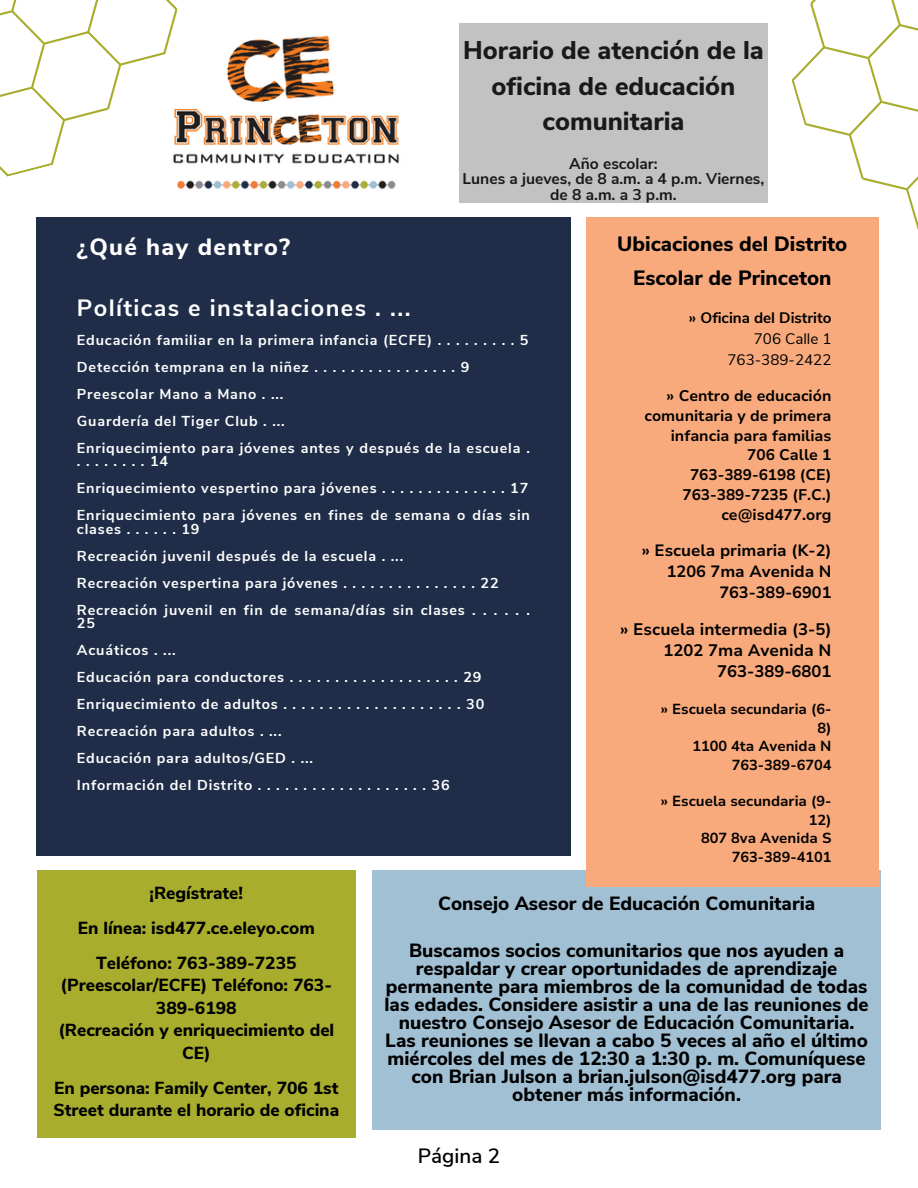
<style>
.page{position:relative;width:918px;height:1188px;background:#fff}
.page>*{position:absolute;margin:0;border:0;box-sizing:border-box;transform-origin:0 0}
.t1{font:800 25.5px/35.4px "Nunito Sans";color:#191919;text-align:center}
.t2{font:700 23.55px "Nunito Sans";letter-spacing:.06em;color:#fff}
.t3{font:800 23.55px "Nunito Sans";letter-spacing:.06em;color:#fff}
.t4{font:800 20.7px/34.2px "Nunito Sans";color:#000;text-align:center}
.t5{font:600 20.7px "Nunito Sans";color:#000}
.t6{font:800 19.05px/18px "Nunito Sans";color:#000;text-align:center}
.t7{font:800 17.4px/22.5px "Nunito Sans";color:#000;text-align:center}
.t8{font:700 16.65px/21px "Nunito Sans 10 pt";color:#000;text-align:right}
.t9{font:700 16.35px/21px "Nunito Sans 10 pt";color:#000;text-align:right}
.t10{font:700 15.6px/15.5px "Nunito Sans";color:#191919;text-align:center}
.t11{font:700 15.45px/20px "Nunito Sans 10 pt";color:#000;text-align:right}
.t12{font:15.15px "Nunito Sans";color:#000}
.t13{font:700 15.15px "Nunito Sans";color:#000}
.t14{font:700 14.55px/18.8px "Nunito Sans 10 pt";color:#000;text-align:right}
.t15{font:700 14.4px/13.5px "Nunito Sans";letter-spacing:.06em;color:#fff}
</style>
<div class="page">
<img style="left:151px;top:16px;width:267px;height:187px;border-radius:4px">
<div style="left:372px;top:870px;width:509px;height:259px;background:#a1c0d4"></div>
<div style="left:37px;top:870px;width:319px;height:268px;background:#a8ad2e"></div>
<div style="left:37px;top:217px;width:534px;height:638px;background:#1f2d48"></div>
<svg style="left:791px;top:0;width:127px;height:230px"></svg>
<div style="left:586px;top:217px;width:293px;height:669px;background:#f8aa7d"></div>
<div style="left:459px;top:23px;width:309px;height:180px;background:#c2c2c2"></div>
<svg style="left:0;top:0;width:188px;height:183px"></svg>
<h3 class="t1" style="left:463px;top:33px;width:302px">Horario de atención de la oficina de educación comunitaria</h3>
<h2 class="t10" style="left:463px;top:156px;width:303px">Año escolar:<br>Lunes a jueves, de 8 a.m. a 4 p.m. Viernes, de 8 a.m. a 3 p.m.</h2>
<h4 class="t3" style="left:77px;top:231px;width:215px">¿Qué hay dentro?</h4>
<h4 class="t2" style="left:77px;top:292px;width:335px">Políticas e instalaciones . ...</h4>
<h4 class="t15" style="left:77px;top:333px;width:453px">Educación familiar en la primera infancia (ECFE) . . . . . . . . . 5</h4>
<h4 class="t15" style="left:77px;top:360px;width:394px">Detección temprana en la niñez . . . . . . . . . . . . . . . . 9</h4>
<h4 class="t15" style="left:77px;top:387px;width:208px">Preescolar Mano a Mano . ...</h4>
<h4 class="t15" style="left:77px;top:414px;width:209px">Guardería del Tiger Club . ...</h4>
<h4 class="t15" style="left:77px;top:441px;width:455px">Enriquecimiento para jóvenes antes y después de la escuela . ........14</h4>
<h4 class="t15" style="left:77px;top:482px;width:453px">Enriquecimiento vespertino para jóvenes . . . . . . . . . . . . . . 17</h4>
<h4 class="t15" style="left:77px;top:509px;width:455px">Enriquecimiento para jóvenes en fines de semana o días sin clases......19</h4>
<h4 class="t15" style="left:77px;top:549px;width:328px">Recreación juvenil después de la escuela . ...</h4>
<h4 class="t15" style="left:77px;top:576px;width:423px">Recreación vespertina para jóvenes . . . . . . . . . . . . . . . 22</h4>
<h4 class="t15" style="left:77px;top:603px;width:455px">Recreación juvenil en fin de semana/días sin clases . . . . . .<br>25</h4>
<h4 class="t15" style="left:77px;top:644px;width:100px">Acuáticos . ...</h4>
<h4 class="t15" style="left:77px;top:671px;width:406px">Educación para conductores . . . . . . . . . . . . . . . . . . . 29</h4>
<h4 class="t15" style="left:77px;top:698px;width:409px">Enriquecimientodeadultos....................30</h4>
<h4 class="t15" style="left:77px;top:725px;width:206px">Recreación para adultos . ...</h4>
<h2 class="t15" style="left:77px;top:752px;width:238px">Educación para adultos/GED . ...</h2>
<p class="t15" style="left:77px;top:779px;width:374px">InformacióndelDistrito...................36</p>
<p class="t4" style="left:617px;top:227px;width:232px">Ubicaciones del Distrito<br>Escolar de Princeton</p>
<h4 class="t13" style="left:689px;top:308px;width:144px">» Oficina del Distrito</h4>
<h3 class="t12" style="left:754px;top:329px;width:79px">706 Calle 1</h3>
<h3 class="t12" style="left:728px;top:350px;width:105px">763-389-2422</h3>
<h3 class="t11" style="left:644px;top:386px;width:189px">» Centro de educación comunitaria y de primera infancia para familias<br>706 Calle 1<br>763-389-6198 (CE)<br>763-389-7235 (F.C.) ce@isd477.org</h3>
<h3 class="t9" style="left:642px;top:540px;width:191px">» Escuela primaria (K-2)<br>1206 7ma Avenida N<br>763-389-6901</h3>
<h3 class="t8" style="left:620px;top:619px;width:213px">» Escuela intermedia (3-5)<br>1202 7ma Avenida N<br>763-389-6801</h3>
<h4 class="t14" style="left:661px;top:700px;width:172px">» Escuela secundaria (6-<br>8)<br>1100 4ta Avenida N<br>763-389-6704</h4>
<h4 class="t14" style="left:661px;top:792px;width:172px">» Escuela secundaria (9-<br>12)<br>807 8va Avenida S<br>763-389-4101</h4>
<h1 class="t7" style="left:150px;top:882px;width:95px">¡Regístrate!</h1>
<h4 class="t7" style="left:78px;top:917px;width:238px">En línea: isd477.ce.eleyo.com</h4>
<h1 class="t7" style="left:58px;top:952px;width:277px">Teléfono: 763-389-7235 (Preescolar/ECFE) Teléfono: 763-<br>389-6198<br>(Recreación y enriquecimiento del<br>CE)</h1>
<h1 class="t7" style="left:53px;top:1077px;width:287px;text-align:left">En persona: Family Center, 706 1st<br>Street durante el horario de oficina</h1>
<p class="t6" style="left:438px;top:894px;width:379px">Consejo Asesor de Educación Comunitaria</p>
<p class="t6" style="left:385px;top:942px;width:486px">Buscamos socios comunitarios que nos ayuden a respaldar y crear oportunidades de aprendizaje permanente para miembros de la comunidad de todas las edades. Considere asistir a una de las reuniones de nuestro Consejo Asesor de Educación Comunitaria.<br>Las reuniones se llevan a cabo 5 veces al año el último miércoles del mes de 12:30 a 1:30 p. m. Comuníquese con Brian Julson a brian.julson@isd477.org para obtener más información.</p>
<p class="t5" style="left:418px;top:1142px;width:84px">Página 2</p>
</div>
